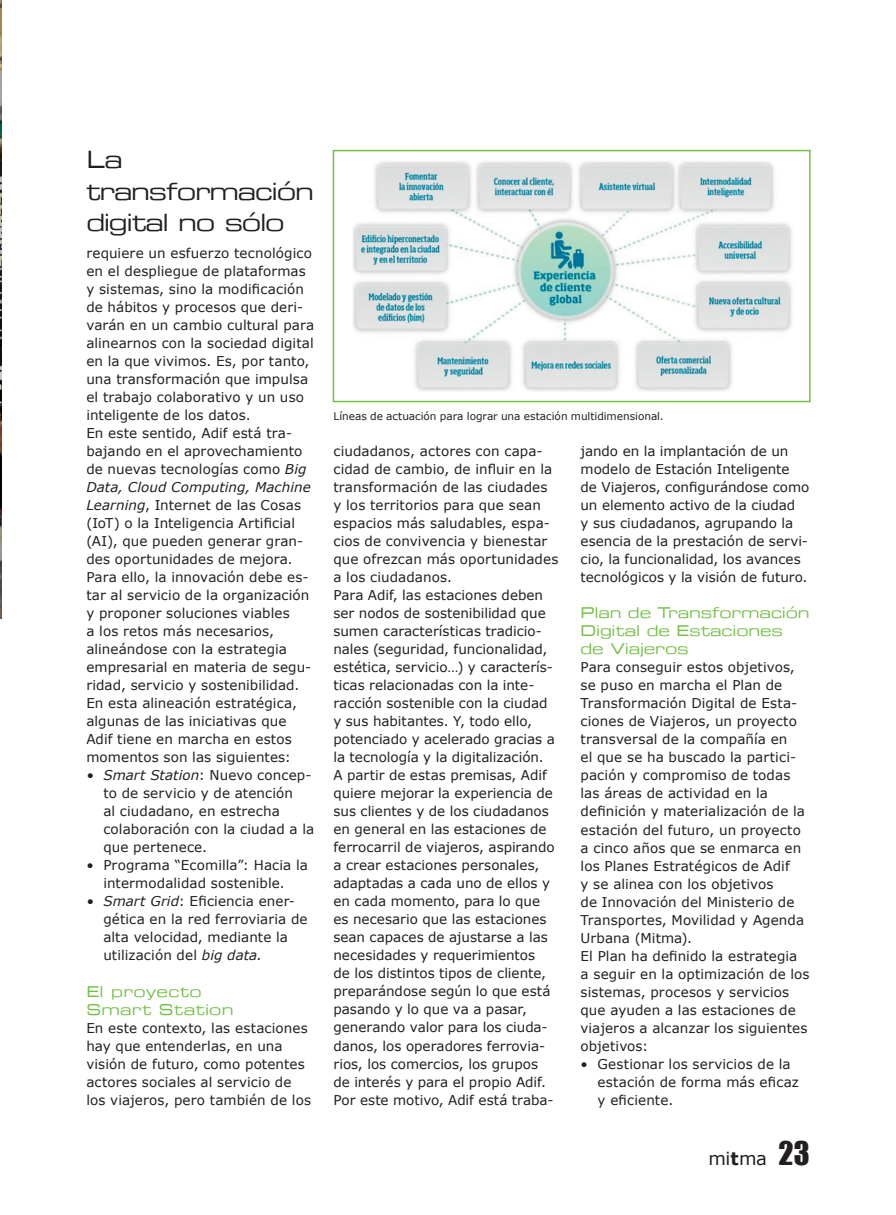
<style>
.page{position:relative;width:896px;height:1215px;background:#fff}
.page>*{position:absolute;margin:0;border:0;box-sizing:border-box;transform-origin:0 0}
.t1{font:24px/31.5px "Eurostile Extended";letter-spacing:-.055em;color:#231f20}
.t2{font:18px "Verdana";color:#231f20}
.t3{font:15px/18px "Eurostile Extended";letter-spacing:-.005em;color:#71bf44}
.t4{font:15px/18px "Eurostile Extended";letter-spacing:.025em;color:#71bf44}
.t5{font:13.5px/18px "Verdana";letter-spacing:.005em;color:#231f20}
.t6{font:10.5px "Verdana";letter-spacing:-.005em;color:#231f20}
.s1{font-style:italic}
.s2{font-weight:700}
.s3{font-family:"Impact";font-size:30px}
</style>
<div class="page">
<img style="left:0;top:2px;width:1px;height:616px">
<img style="left:353px;top:161px;width:439px;height:231px">
<div style="left:332px;top:150px;width:478px;height:252px;border:2px solid #71bf44"></div>
<h1 class="t1" style="left:86px;top:143px;width:229px">La transformación digital no sólo</h1>
<p class="t5" style="left:86px;top:244px;width:229px">requiere un esfuerzo tecnológico en el despliegue de plataformas y sistemas, sino la modificación de hábitos y procesos que deri&shy;varán en un cambio cultural para alinearnos con la sociedad digital en la que vivimos. Es, por tanto, una transformación que impulsa el trabajo colaborativo y un uso inteligente de los datos.<br>En este sentido, Adif está tra&shy;bajando en el aprovechamiento de nuevas tecnologías como <span class="s1">Big<br>Data, Cloud Computing, Machine<br>Learning</span>, Internet de las Cosas (IoT) o la Inteligencia Artificial (AI), que pueden generar gran&shy;des oportunidades de mejora.<br>Para ello, la innovación debe es&shy;tar al servicio de la organización y proponer soluciones viables<br>a los retos más necesarios, alineándose con la estrategia empresarial en materia de segu&shy;ridad, servicio y sostenibilidad.<br>En esta alineación estratégica, algunas de las iniciativas que<br>Adif tiene en marcha en estos momentos son las siguientes:</p>
<p class="t5" style="left:103px;top:766px;width:212px;text-indent:-17px"><span class="s1">• Smart Station</span>: Nuevo concep&shy;to de servicio y de atención<br>al ciudadano, en estrecha colaboración con la ciudad a la que pertenece.</p>
<p class="t5" style="left:86px;top:856px;width:223px;text-align:center">• Programa “Ecomilla”: Hacia la intermodalidad sostenible.</p>
<p class="t5" style="left:103px;top:892px;width:206px;text-indent:-17px"><span class="s1">• Smart Grid</span>: Eficiencia ener&shy;gética en la red ferroviaria de alta velocidad, mediante la utilización del <span class="s1">big data.</span></p>
<p class="t4" style="left:86px;top:981px;width:149px">El proyecto<br>Smart Station</p>
<p class="t5" style="left:86px;top:1018px;width:226px">En este contexto, las estaciones hay que entenderlas, en una visión de futuro, como potentes actores sociales al servicio de los viajeros, pero también de los</p>
<p class="t6" style="left:333px;top:410px;width:332px">Líneas de actuación para lograr una estación multidimensional.</p>
<p class="t5" style="left:333px;top:442px;width:226px">ciudadanos, actores con capa&shy;cidad de cambio, de influir en la transformación de las ciudades y los territorios para que sean espacios más saludables, espa&shy;cios de convivencia y bienestar que ofrezcan más oportunidades a los ciudadanos.<br>Para Adif, las estaciones deben ser nodos de sostenibilidad que sumen características tradicio&shy;nales (seguridad, funcionalidad, estética, servicio…) y caracterís&shy;ticas relacionadas con la inte&shy;racción sostenible con la ciudad y sus habitantes. Y, todo ello, potenciado y acelerado gracias a la tecnología y la digitalización.<br>A partir de estas premisas, Adif quiere mejorar la experiencia de sus clientes y de los ciudadanos en general en las estaciones de ferrocarril de viajeros, aspirando a crear estaciones personales, adaptadas a cada uno de ellos y en cada momento, para lo que es necesario que las estaciones sean capaces de ajustarse a las necesidades y requerimientos<br>de los distintos tipos de cliente, preparándose según lo que está pasando y lo que va a pasar, generando valor para los ciuda&shy;danos, los operadores ferrovia&shy;rios, los comercios, los grupos<br>de interés y para el propio Adif.<br>Por este motivo, Adif está traba-</p>
<p class="t5" style="left:580px;top:442px;width:230px">jando en la implantación de un modelo de Estación Inteligente<br>de Viajeros, configurándose como un elemento activo de la ciudad<br>y sus ciudadanos, agrupando la esencia de la prestación de servi&shy;cio, la funcionalidad, los avances tecnológicos y la visión de futuro.</p>
<p class="t3" style="left:580px;top:603px;width:230px">Plan de Transformación<br>Digital de Estaciones de Viajeros</p>
<p class="t5" style="left:580px;top:658px;width:230px">Para conseguir estos objetivos, se puso en marcha el Plan de<br>Transformación Digital de Esta&shy;ciones de Viajeros, un proyecto transversal de la compañía en<br>el que se ha buscado la partici&shy;pación y compromiso de todas las áreas de actividad en la definición y materialización de la estación del futuro, un proyecto a cinco años que se enmarca en los Planes Estratégicos de Adif<br>y se alinea con los objetivos<br>de Innovación del Ministerio de<br>Transportes, Movilidad y Agenda<br>Urbana (Mitma).<br>El Plan ha definido la estrategia<br>a seguir en la optimización de los sistemas, procesos y servicios que ayuden a las estaciones de viajeros a alcanzar los siguientes objetivos:</p>
<p class="t5" style="left:597px;top:1054px;width:203px;text-indent:-17px">• Gestionar los servicios de la estación de forma más eficaz y eficiente.</p>
<h2 class="t2" style="left:708px;top:1146px;width:103px">mi<span class="s2">t</span>ma <span class="s3">23</span></h2>
</div>
